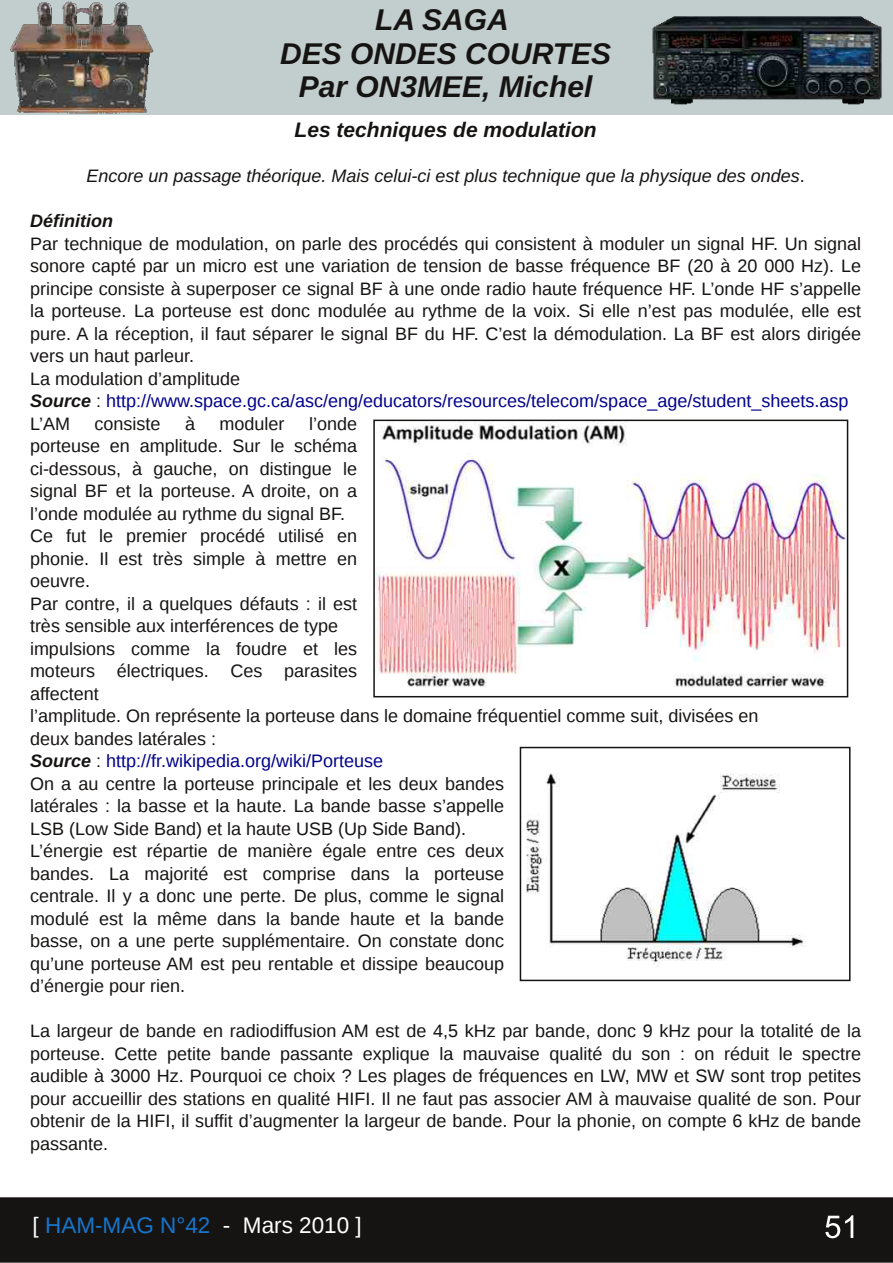
<style>
.page{position:relative;width:893px;height:1263px;background:#fff}
.page>*{position:absolute;margin:0;border:0;box-sizing:border-box;transform-origin:0 0}
.t1{font:italic 700 30px/33.6px "Liberation Sans";color:#161413;text-align:center}
.t2{font:22.5px "Liberation Sans";color:#fff}
.t3{font:italic 700 21px "Liberation Sans";color:#161413}
.t4{font:18px/22.5px "Liberation Sans";color:#161413}
.t5{font:italic 18px "Liberation Sans";color:#161413}
.t6{font:italic 700 18px "Liberation Sans";color:#161413}
.s1{font-style:normal}
.s2{font-weight:700;font-style:italic}
.s3{color:#00008b}
.s4{color:#1775cd}
</style>
<div class="page">
<div style="left:0;top:0;width:892px;height:114px;background:#c2cdcd"></div>
<div style="left:0;top:1198px;width:892px;height:64px;background:#161413"></div>
<div style="left:0;top:1197px;width:893px;height:66px;border:2px solid #161413"></div>
<svg style="left:825px;top:1215px;width:28px;height:23px"></svg>
<img style="left:10px;top:1px;width:143px;height:113px">
<img style="left:652px;top:16px;width:230px;height:89px">
<img style="left:376px;top:423px;width:469px;height:264px">
<div style="left:373px;top:420px;width:475px;height:277px;border:2px solid #161413"></div>
<img style="left:526px;top:773px;width:279px;height:194px">
<div style="left:520px;top:747px;width:330px;height:234px;border:2px solid #161413"></div>
<h1 class="t1" style="left:280px;top:3px;width:333px">LA SAGA<br>DES ONDES COURTES<br>Par ON3MEE, Michel</h1>
<p class="t3" style="left:294px;top:117px;width:304px">Les techniques de modulation</p>
<p class="t5" style="left:86px;top:165px;width:720px">Encore un passage théorique. Mais celui-ci est plus technique que la physique des ondes<span class="s1">.</span></p>
<p class="t6" style="left:30px;top:210px;width:84px">Définition</p>
<p class="t4" style="left:30px;top:232px;width:833px">Par technique de modulation, on parle des procédés qui consistent à moduler un signal HF. Un signal sonore capté par un micro est une variation de tension de basse fréquence BF (20 à 20 000 Hz). Le principe consiste à superposer ce signal BF à une onde radio haute fréquence HF. L’onde HF s’appelle la porteuse. La porteuse est donc modulée au rythme de la voix. Si elle n’est pas modulée, elle est pure. A la réception, il faut séparer le signal BF du HF. C’est la démodulation. La BF est alors dirigée vers un haut parleur.<br>La modulation d’amplitude<br><span class="s2">Source</span> : <span class="s3">http://www.space.gc.ca/asc/eng/educators/resources/telecom/space_age/student_sheets.asp </span>L’AM</p>
<p class="t4" style="left:95px;top:412px;width:68px">consiste</p>
<p class="t4" style="left:185px;top:412px;width:12px">à</p>
<p class="t4" style="left:220px;top:412px;width:67px">moduler</p>
<p class="t4" style="left:30px;top:412px;width:730px;text-indent:279px">l’onde<br>porteuse en amplitude. Sur le schéma<br>ci-dessous, à gauche, on distingue le<br>signal BF et la porteuse. A droite, on a<br>l’onde modulée au rythme du signal BF.<br>Ce fut le premier procédé utilisé en<br>phonie. Il est très simple à mettre en<br>oeuvre.<br>Par contre, il a quelques défauts : il est<br>très sensible aux interférences de type<br>impulsions comme la foudre et les<br>moteurs électriques. Ces parasites<br>affectent<br>l’amplitude. On représente la porteuse dans le domaine fréquentiel comme suit, divisées en deux bandes latérales :<br><span class="s2">Source</span> : <span class="s3">http://fr.wikipedia.org/wiki/Porteuse<br></span>On a au centre la porteuse principale et les deux bandes<br>latérales : la basse et la haute. La bande basse s’appelle<br>LSB (Low Side Band) et la haute USB (Up Side Band).<br>L’énergie est répartie de manière égale entre ces deux<br>bandes. La majorité est comprise dans la porteuse<br>centrale. Il y a donc une perte. De plus, comme le signal<br>modulé est la même dans la bande haute et la bande<br>basse, on a une perte supplémentaire. On constate donc<br>qu’une porteuse AM est peu rentable et dissipe beaucoup<br>d’énergie pour rien.</p>
<p class="t4" style="left:30px;top:1020px;width:833px;text-align:justify">La largeur de bande en radiodiffusion AM est de 4,5 kHz par bande, donc 9 kHz pour la totalité de la porteuse. Cette petite bande passante explique la mauvaise qualité du son : on réduit le spectre audible à 3000 Hz. Pourquoi ce choix ? Les plages de fréquences en LW, MW et SW sont trop petites pour accueillir des stations en qualité HIFI. Il ne faut pas associer AM à mauvaise qualité de son. Pour obtenir de la HIFI, il suffit d’augmenter la largeur de bande. Pour la phonie, on compte 6 kHz de bande passante.</p>
<p class="t2" style="left:33px;top:1212px;width:331px">[ <span class="s4">HAM-MAG N°42</span> - Mars 2010 ]</p>
</div>
